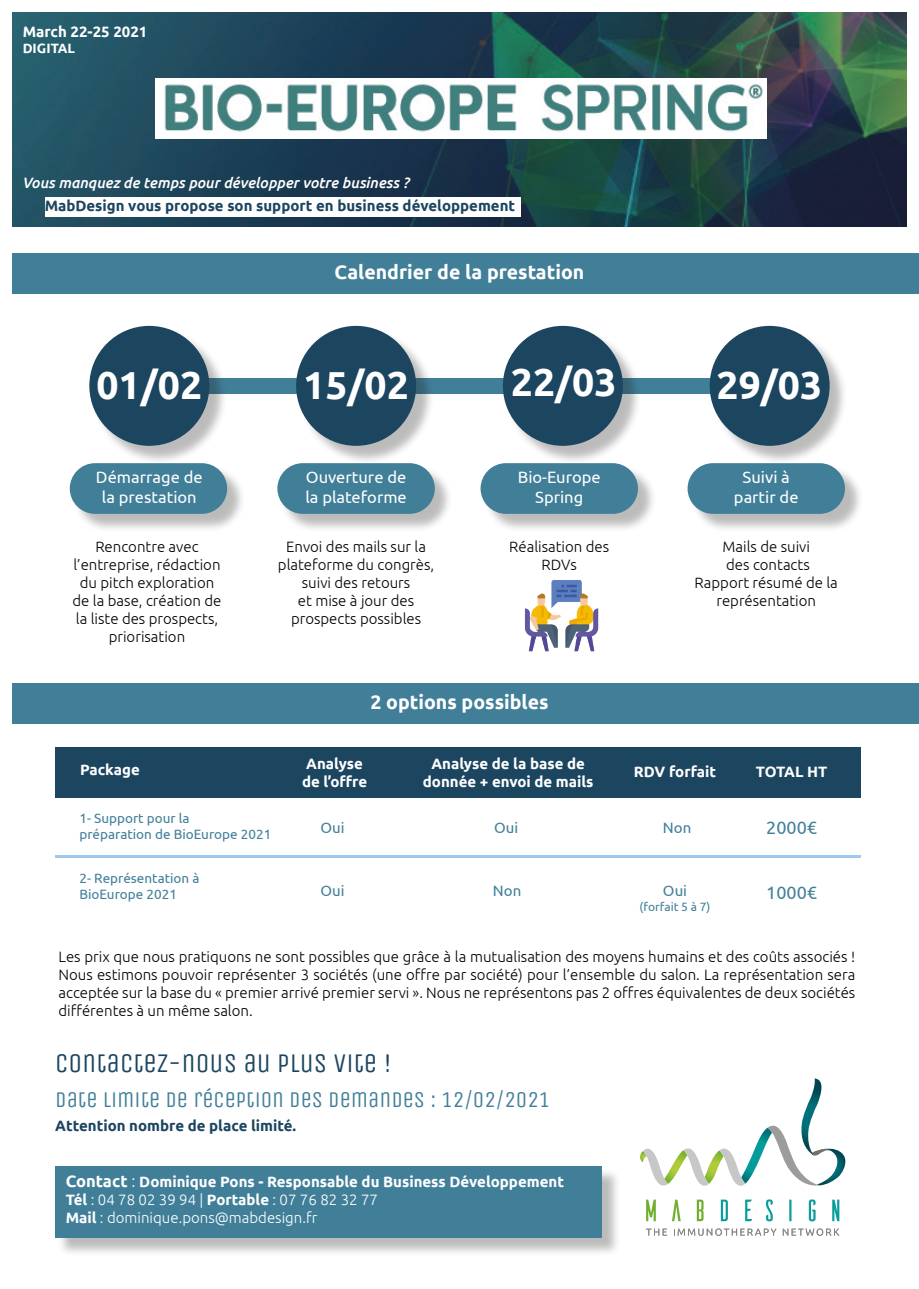
<style>
.page{position:relative;width:919px;height:1289px;background:#fff}
.page>*{position:absolute;margin:0;border:0;box-sizing:border-box;transform-origin:0 0}
.t1{font:700 39px "Ubuntu";color:#fff}
.t2{font:27px "Unica One";color:#1c4560}
.t3{font:22.5px "Unica One";color:#417f99}
.t4{font:700 19.5px "Ubuntu";color:#fff}
.t5{font:18px "Ubuntu";color:#417f99}
.t6{font:16.5px "Ubuntu";color:#fff}
.t7{font:300 15px/18px "Ubuntu";color:#020304;text-align:center}
.t8{font:700 15px "Ubuntu";color:#fff}
.t9{font:700 15px "Ubuntu";color:#1c4560}
.t10{font:300 15px "Ubuntu";color:#fff}
.t11{font:italic 500 15px "Ubuntu";color:#fff}
.t12{font:15px "Ubuntu";color:#417f99}
.t13{font:13.5px "Ubuntu";color:#417f99}
.t14{font:700 13.5px "Ubuntu";color:#fff}
.t15{font:12px "Ubuntu";color:#417f99}
.s1{font-size:16.5px}
.s2{font-weight:300;font-size:16.5px}
.s3{font-weight:700}
</style>
<div class="page">
<img style="left:13px;top:13px;width:893px;height:214px">
<div style="left:198px;top:378px;width:523px;height:16px;background:#417f99"></div>
<div style="left:13px;top:253px;width:905px;height:40px;background:#417f99"></div>
<div style="left:92px;top:328px;width:136px;height:136px;background:#1d1d1b;opacity:.3"></div>
<div style="left:89px;top:326px;width:120px;height:120px;background:#1c4560;border-radius:50%"></div>
<div style="left:298px;top:328px;width:136px;height:136px;background:#1d1d1b;opacity:.3"></div>
<div style="left:296px;top:326px;width:120px;height:120px;background:#1c4560;border-radius:50%"></div>
<div style="left:505px;top:328px;width:136px;height:136px;background:#1d1d1b;opacity:.3"></div>
<div style="left:503px;top:326px;width:119px;height:120px;background:#1c4560;border-radius:50%"></div>
<div style="left:711px;top:328px;width:137px;height:136px;background:#1d1d1b;opacity:.3"></div>
<div style="left:709px;top:326px;width:120px;height:120px;background:#1c4560;border-radius:50%"></div>
<div style="left:45px;top:198px;width:475px;height:19px;background:#fff"></div>
<div style="left:73px;top:465px;width:172px;height:67px;background:#1d1d1b;opacity:.3"></div>
<div style="left:70px;top:463px;width:157px;height:51px;background:#417f99;border-radius:25px"></div>
<div style="left:280px;top:465px;width:173px;height:67px;background:#1d1d1b;opacity:.3"></div>
<div style="left:277px;top:463px;width:158px;height:51px;background:#417f99;border-radius:25px"></div>
<div style="left:483px;top:465px;width:173px;height:67px;background:#1d1d1b;opacity:.3"></div>
<div style="left:480px;top:463px;width:158px;height:51px;background:#417f99;border-radius:25px"></div>
<div style="left:690px;top:465px;width:173px;height:67px;background:#1d1d1b;opacity:.3"></div>
<div style="left:687px;top:463px;width:157px;height:51px;background:#417f99;border-radius:25px"></div>
<img style="left:525px;top:580px;width:74px;height:72px">
<div style="left:13px;top:683px;width:905px;height:40px;background:#417f99"></div>
<div style="left:55px;top:747px;width:805px;height:51px;background:#1c4560"></div>
<hr style="left:55px;top:855px;width:805px;height:3px;background:#9ec8ed">
<svg style="left:646px;top:1228px;width:21px;height:7px"></svg>
<svg style="left:674px;top:1228px;width:102px;height:7px"></svg>
<svg style="left:782px;top:1228px;width:57px;height:7px"></svg>
<svg style="left:646px;top:1199px;width:9px;height:22px"></svg>
<svg style="left:672px;top:1199px;width:8px;height:22px"></svg>
<svg style="left:696px;top:1199px;width:7px;height:22px"></svg>
<svg style="left:720px;top:1199px;width:7px;height:22px"></svg>
<svg style="left:745px;top:1199px;width:7px;height:22px"></svg>
<svg style="left:766px;top:1199px;width:6px;height:22px"></svg>
<svg style="left:789px;top:1199px;width:2px;height:22px"></svg>
<svg style="left:808px;top:1199px;width:7px;height:22px"></svg>
<svg style="left:832px;top:1199px;width:7px;height:22px"></svg>
<svg style="left:640px;top:1078px;width:206px;height:108px"></svg>
<div style="left:58px;top:1168px;width:562px;height:88px;background:#1d1d1b;opacity:.3"></div>
<div style="left:55px;top:1165px;width:547px;height:72px;background:#417f99"></div>
<img style="left:156px;top:78px;width:610px;height:60px">
<p class="t8" style="left:23px;top:23px;width:126px">March 22-25 2021</p>
<p class="t14" style="left:23px;top:40px;width:54px">DIGITAL</p>
<p class="t11" style="left:22px;top:173px;width:388px">Vous manquez de temps pour développer votre business ?</p>
<p class="t9" style="left:45px;top:196px;width:472px">MabDesign vous propose son support en business développement</p>
<p class="t4" style="left:334px;top:260px;width:251px">Calendrier de la prestation</p>
<p class="t1" style="left:511px;top:358px;width:107px">22/03</p>
<p class="t1" style="left:96px;top:361px;width:107px">01/02</p>
<p class="t1" style="left:303px;top:361px;width:107px">15/02</p>
<p class="t1" style="left:716px;top:361px;width:107px">29/03</p>
<p class="t6" style="left:96px;top:467px;width:108px">Démarrage de</p>
<p class="t6" style="left:102px;top:487px;width:96px">la prestation</p>
<p class="t6" style="left:306px;top:467px;width:102px">Ouverture de</p>
<p class="t6" style="left:305px;top:487px;width:103px">la plateforme</p>
<p class="t6" style="left:517px;top:467px;width:85px">Bio-Europe</p>
<p class="t6" style="left:535px;top:487px;width:50px">Spring</p>
<p class="t7" style="left:73px;top:537px;width:150px">Rencontre avec l’entreprise, rédaction du pitch exploration de la base, création de la liste des prospects, priorisation</p>
<p class="t7" style="left:278px;top:537px;width:158px">Envoi des mails sur la plateforme du congrès, suivi des retours<br>et mise à jour des prospects possibles</p>
<p class="t7" style="left:509px;top:537px;width:101px">Réalisation des</p>
<p class="t7" style="left:541px;top:555px;width:37px">RDVs</p>
<p class="t4" style="left:370px;top:690px;width:180px">2 options possibles</p>
<p class="t8" style="left:80px;top:761px;width:61px">Package</p>
<p class="t8" style="left:306px;top:754px;width:58px">Analyse</p>
<p class="t8" style="left:302px;top:772px;width:66px">de l’offre</p>
<p class="t8" style="left:431px;top:754px;width:155px">Analyse de la base de</p>
<p class="t8" style="left:423px;top:772px;width:172px">donnée + envoi de mails</p>
<p class="t6" style="left:742px;top:467px;width:49px">Suivi à</p>
<p class="t6" style="left:733px;top:487px;width:66px">partir de</p>
<p class="t7" style="left:722px;top:537px;width:89px">Mails de suivi</p>
<p class="t7" style="left:726px;top:555px;width:85px">des contacts</p>
<p class="t7" style="left:694px;top:573px;width:145px">Rapport résumé de la représentation</p>
<p class="t8" style="left:633px;top:762px;width:84px">RDV forfait</p>
<p class="t8" style="left:755px;top:762px;width:73px">TOTAL HT</p>
<p class="t13" style="left:79px;top:809px;width:112px">1- Support pour la</p>
<p class="t13" style="left:79px;top:825px;width:193px">préparation de BioEurope 2021</p>
<p class="t13" style="left:79px;top:869px;width:122px">2- Représentation à</p>
<p class="t13" style="left:79px;top:886px;width:99px">BioEurope 2021</p>
<p class="t12" style="left:320px;top:819px;width:26px">Oui</p>
<p class="t12" style="left:494px;top:819px;width:26px">Oui</p>
<p class="t12" style="left:662px;top:819px;width:30px">Non</p>
<p class="t12" style="left:320px;top:881px;width:26px">Oui</p>
<p class="t12" style="left:663px;top:881px;width:26px">Oui</p>
<p class="t15" style="left:639px;top:899px;width:72px">(forfait 5 à 7)</p>
<p class="t12" style="left:493px;top:881px;width:30px">Non</p>
<p class="t5" style="left:766px;top:816px;width:52px">2000€</p>
<p class="t5" style="left:766px;top:881px;width:52px">1000€</p>
<p class="t7" style="left:58px;top:947px;width:798px;text-align:justify">Les prix que nous pratiquons ne sont possibles que grâce à la mutualisation des moyens humains et des coûts associés !<br>Nous estimons pouvoir représenter 3 sociétés (une offre par société) pour l’ensemble du salon. La représentation sera acceptée sur la base du « premier arrivé premier servi ». Nous ne représentons pas 2 offres équivalentes de deux sociétés différentes à un même salon.</p>
<p class="t2" style="left:55px;top:1047px;width:338px">CONTACTEZ-NOUS AU PLUS VITE !</p>
<p class="t3" style="left:55px;top:1086px;width:496px">DATE LIMITE DE RÉCEPTION DES DEMANDES : 12/02/2021</p>
<p class="t9" style="left:55px;top:1116px;width:242px">Attention nombre de place limité.</p>
<p class="t8" style="left:66px;top:1172px;width:499px"><span class="s1">Contact</span> <span class="s2">:</span> Dominique Pons - Responsable du Business Développement</p>
<p class="t10" style="left:66px;top:1190px;width:314px"><span class="s3">Tél</span> : 04 78 02 39 94 | <span class="s3">Portable</span> : 07 76 82 32 77</p>
<p class="t10" style="left:66px;top:1208px;width:253px"><span class="s3">Mail</span> : dominique.pons@mabdesign.fr</p>
</div>
